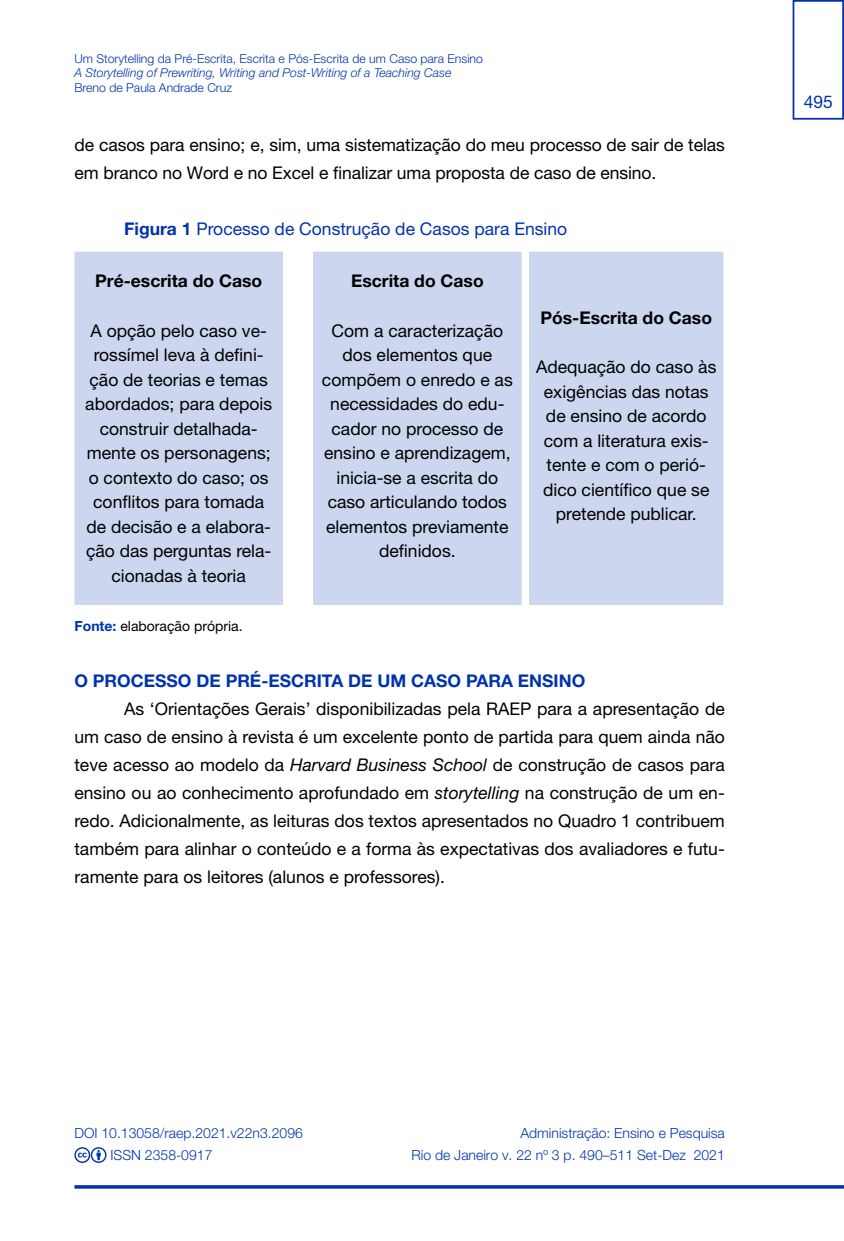
<style>
.page{position:relative;width:844px;height:1241px;background:#fff}
.page>*{position:absolute;margin:0;border:0;box-sizing:border-box;transform-origin:0 0}
.t1{font:17.5px/24.5px "Helvetica Neue";color:#000;text-align:center}
.t2{font:17.5px "Helvetica Neue";color:#0033ab}
.t3{font:700 17.5px "Helvetica Neue";color:#000}
.t4{font:700 17.5px "Helvetica Neue";color:#0033ab}
.t5{font:300 14px/21.7px "Helvetica Neue";color:#0033ab}
.t6{font:14px "Helvetica Neue";color:#000}
.t7{font:300 12.25px "Helvetica Neue";color:#0033ab}
.t8{font:italic 300 12.25px "Helvetica Neue";color:#0033ab}
.s1{font-weight:700}
.s2{font-weight:700;color:#0033ab}
.s3{font-style:italic}
</style>
<div class="page">
<svg style="left:74px;top:1185px;width:769px;height:3px;fill:#0033ab"></svg>
<svg style="left:74px;top:1147px;width:32px;height:15px"></svg>
<div style="left:792px;top:0;width:51px;height:120px;border:2px solid #0033ab"></div>
<div style="left:74px;top:252px;width:649px;height:353px;background:#ccd6ee"></div>
<p class="t7" style="left:74px;top:48px;width:410px">Um Storytelling da Pré-Escrita, Escrita e Pós-Escrita de um Caso para Ensino</p>
<p class="t8" style="left:74px;top:63px;width:378px">A Storytelling of Prewriting, Writing and Post-Writing of a Teaching Case</p>
<p class="t7" style="left:74px;top:78px;width:159px">Breno de Paula Andrade Cruz</p>
<p class="t1" style="left:74px;top:131px;width:651px;line-height:28px;text-align:left">de casos para ensino; e, sim, uma sistematização do meu processo de sair de telas em branco no Word e no Excel e finalizar uma proposta de caso de ensino.</p>
<p class="t2" style="left:124px;top:216px;width:444px"><span class="s1">Figura 1</span> Processo de Construção de Casos para Ensino</p>
<p class="t3" style="left:95px;top:270px;width:168px">Pré-escrita do Caso</p>
<p class="t1" style="left:85px;top:319px;width:188px">A opção pelo caso ve&shy;rossímel leva à defini&shy;ção de teorias e temas abordados; para depois construir detalhada&shy;mente os personagens; o contexto do caso; os conflitos para tomada de decisão e a elabora&shy;ção das perguntas rela&shy;cionadas à teoria</p>
<p class="t3" style="left:351px;top:270px;width:134px">Escrita do Caso</p>
<p class="t1" style="left:322px;top:319px;width:192px">Com a caracterização dos elementos que compõem o enredo e as necessidades do edu&shy;cador no processo de ensino e aprendizagem, inicia-se a escrita do caso articulando todos elementos previamente definidos.</p>
<p class="t3" style="left:540px;top:307px;width:173px">Pós-Escrita do Caso</p>
<p class="t1" style="left:536px;top:356px;width:182px">Adequação do caso às exigências das notas de ensino de acordo com a literatura exis&shy;tente e com o perió&shy;dico científico que se pretende publicar.</p>
<p class="t6" style="left:74px;top:615px;width:170px"><span class="s2">Fonte:</span> elaboração própria.</p>
<p class="t4" style="left:74px;top:669px;width:512px">O PROCESSO DE PRÉ-ESCRITA DE UM CASO PARA ENSINO</p>
<p class="t1" style="left:74px;top:695px;width:651px;line-height:28px;text-align:justify;text-indent:50px">As ‘Orientações Gerais’ disponibilizadas pela RAEP para a apresentação de um caso de ensino à revista é um excelente ponto de partida para quem ainda não teve acesso ao modelo da <span class="s3">Harvard Business School</span> de construção de casos para ensino ou ao conhecimento aprofundado em <span class="s3">storytelling</span> na construção de um en&shy;redo. Adicionalmente, as leituras dos textos apresentados no Quadro 1 contribuem também para alinhar o conteúdo e a forma às expectativas dos avaliadores e futu&shy;ramente para os leitores (alunos e professores).</p>
<p class="t2" style="left:803px;top:89px;width:31px">495</p>
<p class="t5" style="left:110px;top:1120px;width:194px;text-indent:-36px">DOI 10.13058/raep.2021.v22n3.2096<br>ISSN 2358-0917</p>
<p class="t5" style="left:411px;top:1120px;width:315px;text-align:right">Administração: Ensino e Pesquisa<br>Rio de Janeiro v. 22 nº 3 p. 490–511 Set-Dez 2021</p>
</div>
